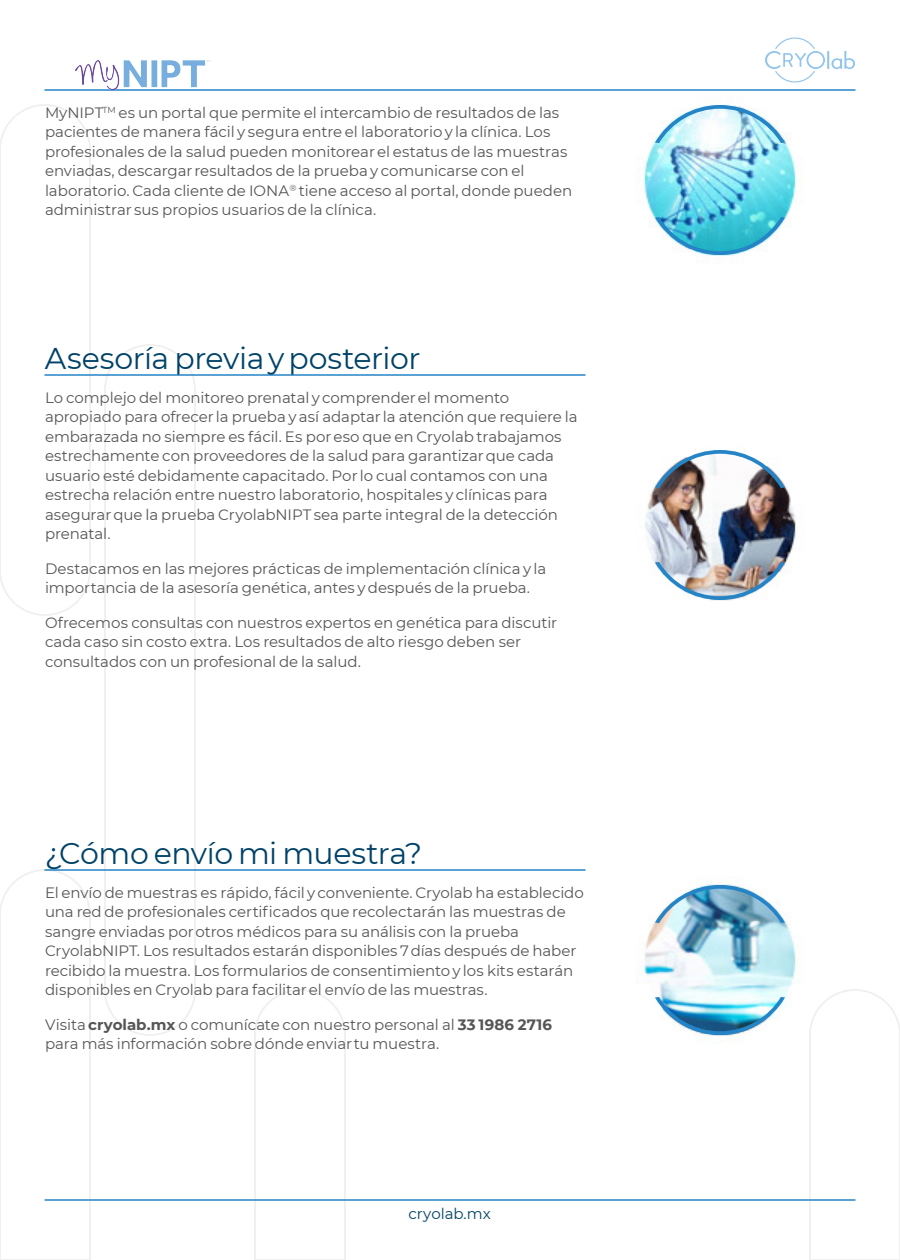
<style>
.page{position:relative;width:900px;height:1260px;background:#fff}
.page>*{position:absolute;margin:0;border:0;box-sizing:border-box;transform-origin:0 0}
.t1{font:30px "Montserrat";letter-spacing:-.015em;color:#004268}
.t2{font:15px/19.5px "Montserrat";letter-spacing:-.005em;color:#555}
.t3{font:15px "Montserrat";letter-spacing:-.005em;color:#004268}
.s1{font-weight:700}
</style>
<div class="page">
<img style="left:0;top:37px;width:860px;height:999px">
<div style="left:0;top:104px;width:91px;height:512px;border:2px solid #f0f0f0;border-radius:45px"></div>
<svg style="left:0;top:870px;width:92px;height:390px"></svg>
<svg style="left:808px;top:990px;width:92px;height:270px"></svg>
<div style="left:104px;top:344px;width:92px;height:692px;border:2px solid #f0f0f0;border-radius:45px"></div>
<svg style="left:254px;top:990px;width:92px;height:270px"></svg>
<svg style="left:655px;top:105px;width:130px;height:38px"></svg>
<svg style="left:655px;top:217px;width:130px;height:38px"></svg>
<svg style="left:655px;top:450px;width:130px;height:38px"></svg>
<img style="left:655px;top:562px;width:130px;height:38px">
<img style="left:655px;top:885px;width:130px;height:38px">
<img style="left:655px;top:997px;width:130px;height:38px">
<hr style="left:45px;top:89px;width:810px;height:2px;background:#2484c6">
<hr style="left:45px;top:869px;width:540px;height:2px;background:#2484c6">
<hr style="left:45px;top:374px;width:540px;height:2px;background:#2484c6">
<hr style="left:45px;top:1199px;width:810px;height:2px;background:#2484c6">
<img style="left:75px;top:60px;width:136px;height:30px">
<svg style="left:765px;top:38px;width:90px;height:44px"></svg>
<p class="t2" style="left:45px;top:102px;width:529px">MyNIPT<sup>TM</sup> es un portal que permite el intercambio de resultados de las pacientes de manera fácil y segura entre el laboratorio y la clínica. Los profesionales de la salud pueden monitorear el estatus de las muestras enviadas, descargar resultados de la prueba y comunicarse con el laboratorio. Cada cliente de IONA<sup>®</sup> tiene acceso al portal, donde pueden administrar sus propios usuarios de la clínica.</p>
<h1 class="t1" style="left:45px;top:338px;width:377px">Asesoría previa y posterior</h1>
<p class="t2" style="left:45px;top:387px;width:534px">Lo complejo del monitoreo prenatal y comprender el momento apropiado para ofrecer la prueba y así adaptar la atención que requiere la embarazada no siempre es fácil. Es por eso que en Cryolab trabajamos estrechamente con proveedores de la salud para garantizar que cada usuario esté debidamente capacitado. Por lo cual contamos con una estrecha relación entre nuestro laboratorio, hospitales y clínicas para asegurar que la prueba CryolabNIPT sea parte integral de la detección prenatal.</p>
<p class="t2" style="left:45px;top:558px;width:503px">Destacamos en las mejores prácticas de implementación clínica y la importancia de la asesoría genética, antes y después de la prueba.</p>
<p class="t2" style="left:45px;top:612px;width:514px">Ofrecemos consultas con nuestros expertos en genética para discutir cada caso sin costo extra. Los resultados de alto riesgo deben ser consultados con un profesional de la salud.</p>
<h1 class="t1" style="left:45px;top:833px;width:379px">¿Cómo envío mi muestra?</h1>
<p class="t2" style="left:45px;top:882px;width:540px">El envío de muestras es rápido, fácil y conveniente. Cryolab ha establecido una red de profesionales certificados que recolectarán las muestras de sangre enviadas por otros médicos para su análisis con la prueba CryolabNIPT. Los resultados estarán disponibles 7 días después de haber recibido la muestra. Los formularios de consentimiento y los kits estarán disponibles en Cryolab para facilitar el envío de las muestras.</p>
<p class="t2" style="left:45px;top:1014px;width:509px">Visita <span class="s1">cryolab.mx</span> o comunícate con nuestro personal al <span class="s1">33 1986 2716 </span>para más información sobre dónde enviar tu muestra.</p>
<p class="t3" style="left:408px;top:1204px;width:84px">cryolab.mx</p>
</div>
